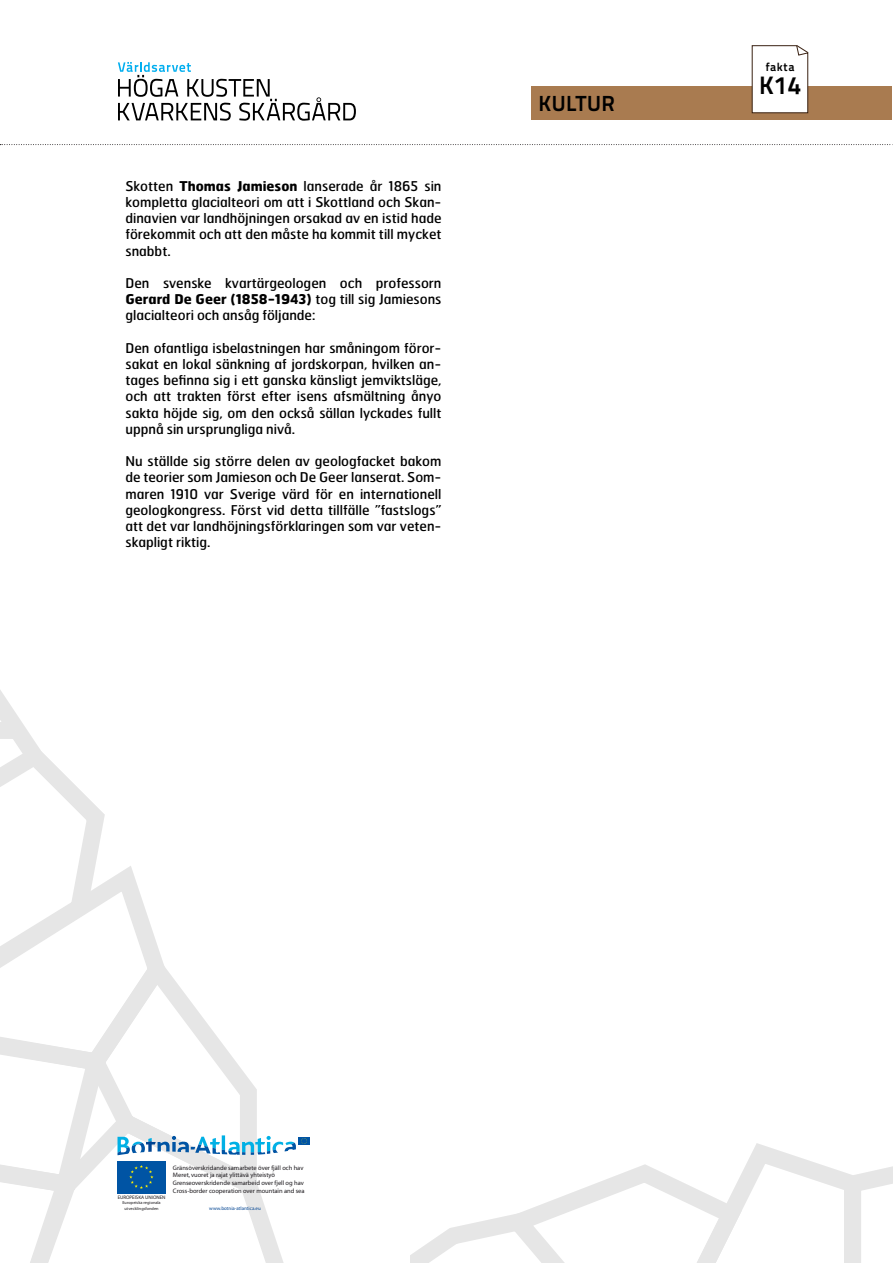
<style>
.page{position:relative;width:893px;height:1263px;background:#fff}
.page>*{position:absolute;margin:0;border:0;box-sizing:border-box;transform-origin:0 0}
.t1{font:25.2px "Titillium Text 14 L 800 wt";color:#000}
.t2{font:21.75px "Titillium Text 14 L 800 wt";letter-spacing:.015em;color:#000}
.t3{font:13.5px/16.2px "Hermes";color:#000;text-align:justify}
.t4{font:11.7px "Titillium Text 14 L 800 wt";letter-spacing:.05em;color:#000}
.t5{font:6.45px/7.8px "Myriad";color:#1a171b}
.t6{font:4.95px "Myriad Pro";color:#004492}
.t7{font:4.95px "Myriad";color:#1a171b}
.t8{font:4.35px/5.1px "Myriad";letter-spacing:.01em;color:#1a171b;text-align:center}
.s1{font-weight:700}
</style>
<div class="page">
<svg style="left:410px;top:1143px;width:483px;height:120px"></svg>
<svg style="left:0;top:144px;width:893px;height:1px"></svg>
<div style="left:531px;top:86px;width:360px;height:33px;background:#a97b50"></div>
<svg style="left:751px;top:45px;width:58px;height:69px"></svg>
<svg style="left:118px;top:62px;width:238px;height:59px"></svg>
<svg style="left:0;top:690px;width:310px;height:573px"></svg>
<p class="t3" style="left:125px;top:178px;width:318px">Skotten <span class="s1">Thomas Jamieson</span> lanserade år 1865 sin kompletta glacialteori om att i Skottland och Skan&shy;dinavien var landhöjningen orsakad av en istid hade förekommit och att den måste ha kommit till mycket snabbt.</p>
<p class="t3" style="left:125px;top:275px;width:318px">Den svenske kvartärgeologen och professorn <span class="s1">Gerard De Geer (1858-1943)</span> tog till sig Jamiesons glacialteori och ansåg följande:</p>
<p class="t3" style="left:125px;top:340px;width:318px">Den ofantliga isbelastningen har småningom föror&shy;sakat en lokal sänkning af jordskorpan, hvilken an&shy;tages befinna sig i ett ganska känsligt jemviktsläge, och att trakten först efter isens afsmältning ånyo sakta höjde sig, om den också sällan lyckades fullt uppnå sin ursprungliga nivå.</p>
<p class="t3" style="left:125px;top:453px;width:318px">Nu ställde sig större delen av geologfacket bakom de teorier som Jamieson och De Geer lanserat. Som&shy;maren 1910 var Sverige värd för en internationell geologkongress. Först vid detta tillfälle ”fastslogs” att det var landhöjningsförklaringen som var veten&shy;skapligt riktig.</p>
<h2 class="t2" style="left:539px;top:90px;width:78px">KULTUR</h2>
<p class="t4" style="left:766px;top:60px;width:30px">fakta</p>
<h1 class="t1" style="left:759px;top:70px;width:43px">K14</h1>
<p class="t7" style="left:118px;top:1195px;width:49px">EUROPEISKA UNIONEN</p>
<p class="t8" style="left:122px;top:1200px;width:40px">Europeiska regionala utvecklingsfonden</p>
<p class="t5" style="left:173px;top:1164px;width:133px">Gränsöverskridande samarbete över fjäll och hav Meret, vuoret ja rajat ylittävä yhteistyö Grenseoverskridende samarbeid over fjell og hav Cross-border cooperation over mountain and sea</p>
<p class="t6" style="left:209px;top:1205px;width:53px">www.botnia-atlantica.eu</p>
</div>
